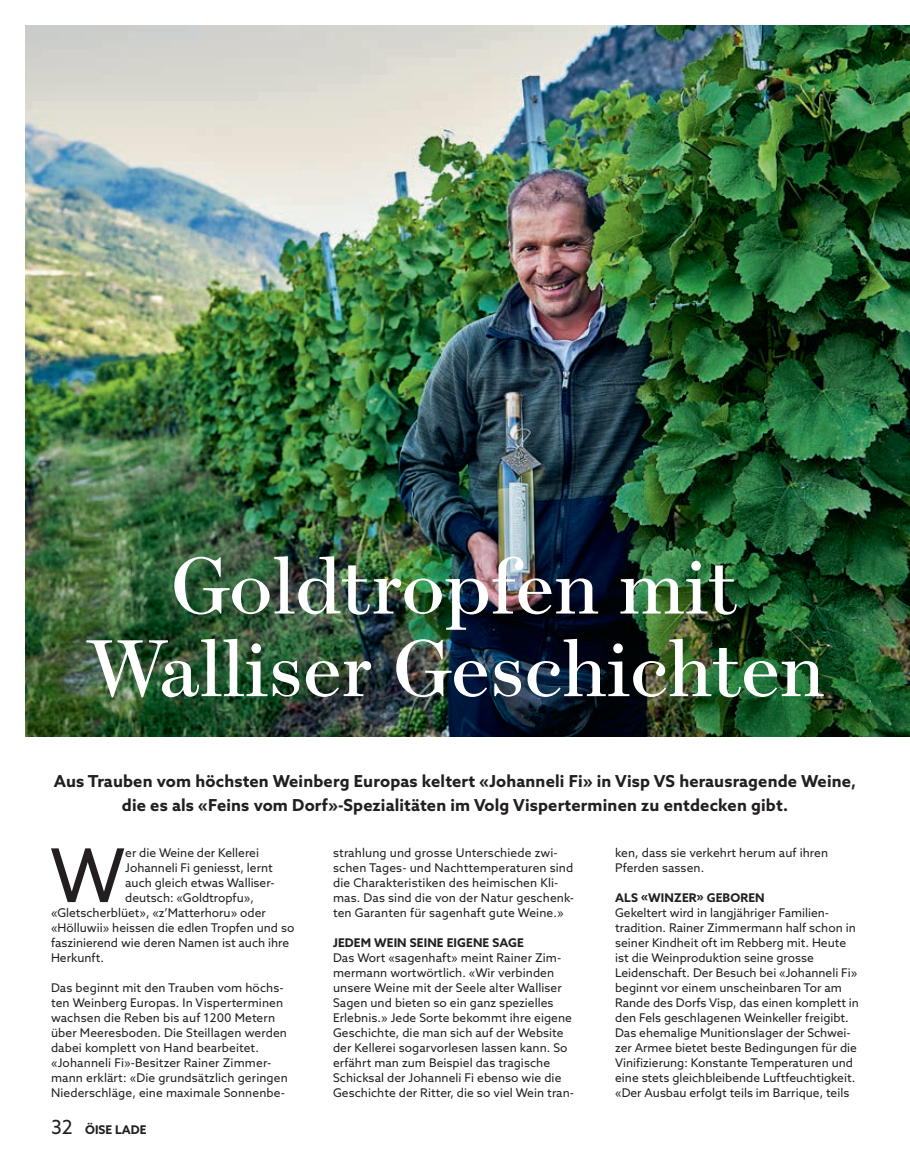
<style>
.page{position:relative;width:910px;height:1170px;background:#fff}
.page>*{position:absolute;margin:0;border:0;box-sizing:border-box;transform-origin:0 0}
.t1{font:81px/82.5px "Escrow";color:#fff;text-align:center}
.t2{font:74.1px "Azo Sans";color:#231f20}
.t3{font:700 16.5px/24px "Azo Sans";letter-spacing:.01em;color:#231f20;text-align:center}
.t4{font:12px/15px "Azo Sans";color:#231f20}
.t5{font:700 12px "Azo Sans";letter-spacing:.01em;color:#231f20}
.s1{font-weight:400;font-size:19.5px}
</style>
<div class="page">
<img style="left:26px;top:26px;width:884px;height:711px">
<h1 class="t1" style="left:86px;top:543px;width:740px">Goldtropfen mit<br>Walliser Geschichten</h1>
<h3 class="t3" style="left:54px;top:768px;width:804px">Aus Trauben vom höchsten Weinberg Europas keltert «Johanneli Fi» in Visp VS herausragende Weine, die es als «Feins vom Dorf»-Spezialitäten im Volg Visperterminen zu entdecken gibt.</h3>
<h2 class="t2" style="left:50px;top:827px;width:77px">W</h2>
<p class="t4" style="left:125px;top:845px;width:135px">er die Weine der Kellerei</p>
<p class="t4" style="left:125px;top:860px;width:149px">Johanneli Fi geniesst, lernt</p>
<p class="t4" style="left:125px;top:875px;width:151px">auch gleich etwas Walliser-</p>
<p class="t4" style="left:125px;top:890px;width:130px">deutsch: «Goldtropfu»,</p>
<p class="t4" style="left:51px;top:905px;width:216px">«Gletscherblüet», «z’Matterhoru» oder</p>
<p class="t4" style="left:51px;top:920px;width:245px">«Hölluwii» heissen die edlen Tropfen und so</p>
<p class="t4" style="left:51px;top:935px;width:240px">faszinierend wie deren Namen ist auch ihre</p>
<p class="t4" style="left:51px;top:950px;width:54px">Herkunft.</p>
<p class="t4" style="left:51px;top:980px;width:238px">Das beginnt mit den Trauben vom höchs&shy;ten Weinberg Europas. In Visperterminen wachsen die Reben bis auf 1200 Metern über Meeresboden. Die Steillagen werden dabei komplett von Hand bearbeitet. «Johanneli Fi»-Besitzer Rainer Zimmer&shy;mann erklärt: «Die grundsätzlich geringen Niederschläge, eine maximale Sonnenbe-</p>
<p class="t5" style="left:51px;top:1121px;width:97px"><span class="s1">32</span> ÖISE LADE</p>
<p class="t4" style="left:333px;top:845px;width:242px">strahlung und grosse Unterschiede zwi&shy;schen Tages- und Nachttemperaturen sind die Charakteristiken des heimischen Kli&shy;mas. Das sind die von der Natur geschenk&shy;ten Garanten für sagenhaft gute Weine.»</p>
<p class="t5" style="left:333px;top:934px;width:192px">JEDEM WEIN SEINE EIGENE SAGE</p>
<p class="t4" style="left:333px;top:950px;width:242px">Das Wort «sagenhaft» meint Rainer Zim&shy;mermann wortwörtlich. «Wir verbinden unsere Weine mit der Seele alter Walliser Sagen und bieten so ein ganz spezielles Erlebnis.» Jede Sorte bekommt ihre eigene Geschichte, die man sich auf der Website der Kellerei sogarvorlesen lassen kann. So erfährt man zum Beispiel das tragische Schicksal der Johanneli Fi ebenso wie die Geschichte der Ritter, die so viel Wein tran-</p>
<p class="t4" style="left:615px;top:845px;width:214px">ken, dass sie verkehrt herum auf ihren<br>Pferden sassen.</p>
<p class="t5" style="left:615px;top:889px;width:151px">ALS «WINZER» GEBOREN</p>
<p class="t4" style="left:615px;top:905px;width:245px">Gekeltert wird in langjähriger Familien&shy;tradition. Rainer Zimmermann half schon in seiner Kindheit oft im Rebberg mit. Heute ist die Weinproduktion seine grosse Leidenschaft. Der Besuch bei «Johanneli Fi» beginnt vor einem unscheinbaren Tor am Rande des Dorfs Visp, das einen komplett in den Fels geschlagenen Weinkeller freigibt.<br>Das ehemalige Munitionslager der Schwei&shy;zer Armee bietet beste Bedingungen für die Vinifizierung: Konstante Temperaturen und eine stets gleichbleibende Luftfeuchtigkeit. «Der Ausbau erfolgt teils im Barrique, teils</p>
</div>
